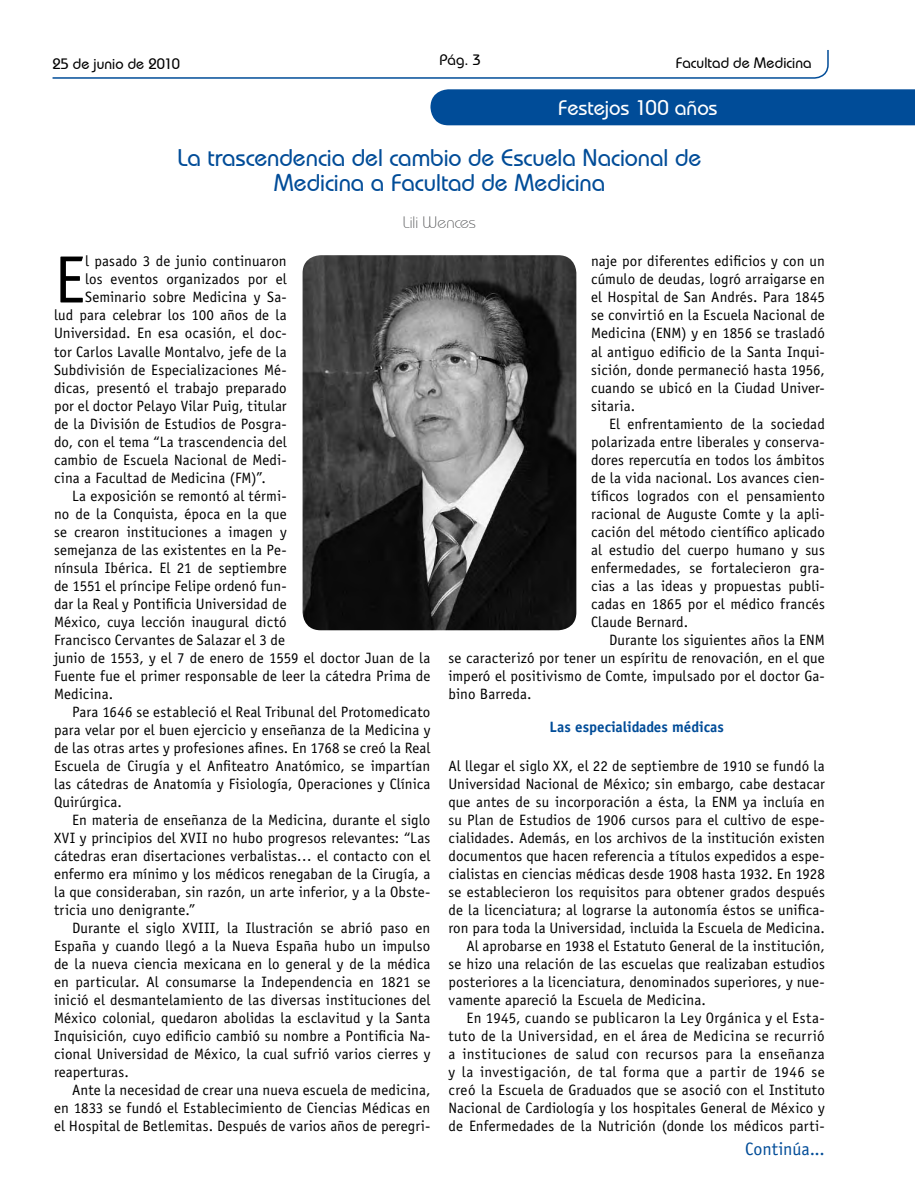
<style>
.page{position:relative;width:915px;height:1191px;background:#fff}
.page>*{position:absolute;margin:0;border:0;box-sizing:border-box;transform-origin:0 0}
.t1{font:67.05px "Officina Sans LT";color:#000}
.t2{font:500 24px/25.5px "Bauhaus IT Cby BT";letter-spacing:-.005em;color:#004c98;text-align:center}
.t3{font:500 21px "Bauhaus IT Cby BT";letter-spacing:-.01em;color:#fff}
.t4{font:18px "Officina Sans LT";letter-spacing:-.005em;color:#004c98}
.t5{font:300 16.5px "Bauhaus IT Cby BT";letter-spacing:-.005em;color:#58595b}
.t6{font:15px/18px "Officina Sans LT";letter-spacing:.005em;color:#000;text-align:justify}
.t7{font:15px "Officina Sans LT";letter-spacing:.025em;color:#000}
.t8{font:500 15px "Bauhaus IT Cby BT";letter-spacing:.005em;color:#000}
.t9{font:700 15px "Officina Sans LT";color:#004c98}
</style>
<div class="page">
<svg style="left:52px;top:50px;width:777px;height:29px"></svg>
<div style="left:430px;top:89px;width:484px;height:36px;background:#004c98"></div>
<img style="left:302px;top:255px;width:274px;height:375px">
<p class="t8" style="left:52px;top:54px;width:129px">25 de junio de 2010</p>
<p class="t8" style="left:439px;top:51px;width:43px">Pág. 3</p>
<p class="t8" style="left:675px;top:54px;width:137px">Facultad de Medicina</p>
<h3 class="t3" style="left:558px;top:95px;width:161px">Festejos 100 años</h3>
<h2 class="t2" style="left:177px;top:144px;width:525px">La trascendencia del cambio de Escuela Nacional de<br>Medicina a Facultad de Medicina</h2>
<p class="t5" style="left:403px;top:212px;width:75px">Lili Wences</p>
<h1 class="t1" style="left:54px;top:240px;width:33px">E</h1>
<p class="t6" style="left:85px;top:252px;width:203px">l pasado 3 de junio continuaron</p>
<p class="t6" style="left:85px;top:270px;width:203px">los eventos organizados por el</p>
<p class="t6" style="left:85px;top:288px;width:203px">Seminario sobre Medicina y Sa-</p>
<p class="t6" style="left:54px;top:306px;width:234px">lud para celebrar los 100 años de la</p>
<p class="t6" style="left:54px;top:324px;width:234px">Universidad. En esa ocasión, el doc-</p>
<p class="t6" style="left:54px;top:342px;width:234px">tor Carlos Lavalle Montalvo, jefe de la</p>
<p class="t6" style="left:54px;top:360px;width:234px">Subdivisión de Especializaciones Mé-</p>
<p class="t6" style="left:54px;top:378px;width:234px">dicas, presentó el trabajo preparado</p>
<p class="t6" style="left:54px;top:396px;width:234px">por el doctor Pelayo Vilar Puig, titular</p>
<p class="t6" style="left:54px;top:414px;width:234px">de la División de Estudios de Posgra-</p>
<p class="t6" style="left:54px;top:432px;width:234px">do, con el tema “La trascendencia del</p>
<p class="t6" style="left:54px;top:450px;width:234px">cambio de Escuela Nacional de Medi-</p>
<p class="t6" style="left:54px;top:468px;width:213px">cina a Facultad de Medicina (FM)”.</p>
<p class="t6" style="left:72px;top:486px;width:216px">La exposición se remontó al térmi-</p>
<p class="t6" style="left:54px;top:504px;width:234px">no de la Conquista, época en la que</p>
<p class="t6" style="left:54px;top:522px;width:234px">se crearon instituciones a imagen y</p>
<p class="t6" style="left:54px;top:540px;width:234px">semejanza de las existentes en la Pe-</p>
<p class="t6" style="left:54px;top:558px;width:234px">nínsula Ibérica. El 21 de septiembre</p>
<p class="t6" style="left:54px;top:576px;width:234px">de 1551 el príncipe Felipe ordenó fun-</p>
<p class="t6" style="left:54px;top:594px;width:234px">dar la Real y Pontificia Universidad de</p>
<p class="t6" style="left:54px;top:612px;width:234px">México, cuya lección inaugural dictó</p>
<p class="t6" style="left:54px;top:630px;width:232px">Francisco Cervantes de Salazar el 3 de</p>
<p class="t6" style="left:54px;top:648px;width:378px">junio de 1553, y el 7 de enero de 1559 el doctor Juan de la</p>
<p class="t6" style="left:54px;top:666px;width:378px">Fuente fue el primer responsable de leer la cátedra Prima de</p>
<p class="t6" style="left:54px;top:684px;width:61px">Medicina.</p>
<p class="t6" style="left:72px;top:702px;width:359px">Para 1646 se estableció el Real Tribunal del Protomedicato</p>
<p class="t6" style="left:54px;top:720px;width:378px">para velar por el buen ejercicio y enseñanza de la Medicina y</p>
<p class="t6" style="left:54px;top:738px;width:378px">de las otras artes y profesiones afines. En 1768 se creó la Real</p>
<p class="t6" style="left:54px;top:756px;width:378px">Escuela de Cirugía y el Anfiteatro Anatómico, se impartían</p>
<p class="t6" style="left:54px;top:774px;width:378px">las cátedras de Anatomía y Fisiología, Operaciones y Clínica</p>
<p class="t6" style="left:54px;top:792px;width:69px">Quirúrgica.</p>
<p class="t6" style="left:72px;top:810px;width:360px">En materia de enseñanza de la Medicina, durante el siglo</p>
<p class="t6" style="left:54px;top:828px;width:378px">XVI y principios del XVII no hubo progresos relevantes: “Las</p>
<p class="t6" style="left:54px;top:846px;width:378px">cátedras eran disertaciones verbalistas… el contacto con el</p>
<p class="t6" style="left:54px;top:864px;width:378px">enfermo era mínimo y los médicos renegaban de la Cirugía, a</p>
<p class="t6" style="left:54px;top:882px;width:378px">la que consideraban, sin razón, un arte inferior, y a la Obste-</p>
<p class="t6" style="left:54px;top:900px;width:143px">tricia uno denigrante.”</p>
<p class="t6" style="left:72px;top:918px;width:360px">Durante el siglo XVIII, la Ilustración se abrió paso en</p>
<p class="t6" style="left:54px;top:936px;width:378px">España y cuando llegó a la Nueva España hubo un impulso</p>
<p class="t6" style="left:54px;top:954px;width:378px">de la nueva ciencia mexicana en lo general y de la médica</p>
<p class="t6" style="left:54px;top:972px;width:378px">en particular. Al consumarse la Independencia en 1821 se</p>
<p class="t6" style="left:54px;top:990px;width:378px">inició el desmantelamiento de las diversas instituciones del</p>
<p class="t6" style="left:54px;top:1008px;width:378px">México colonial, quedaron abolidas la esclavitud y la Santa</p>
<p class="t6" style="left:54px;top:1026px;width:378px">Inquisición, cuyo edificio cambió su nombre a Pontificia Na-</p>
<p class="t6" style="left:54px;top:1044px;width:378px">cional Universidad de México, la cual sufrió varios cierres y</p>
<p class="t6" style="left:54px;top:1062px;width:76px">reaperturas.</p>
<p class="t6" style="left:72px;top:1080px;width:360px">Ante la necesidad de crear una nueva escuela de medicina,</p>
<p class="t6" style="left:54px;top:1098px;width:378px">en 1833 se fundó el Establecimiento de Ciencias Médicas en</p>
<p class="t6" style="left:54px;top:1116px;width:378px">el Hospital de Betlemitas. Después de varios años de peregri-</p>
<p class="t6" style="left:591px;top:252px;width:235px">naje por diferentes edificios y con un cúmulo de deudas, logró arraigarse en el Hospital de San Andrés. Para 1845 se convirtió en la Escuela Nacional de Medicina (ENM) y en 1856 se trasladó al antiguo edificio de la Santa Inqui&shy;sición, donde permaneció hasta 1956, cuando se ubicó en la Ciudad Univer&shy;sitaria.</p>
<p class="t6" style="left:591px;top:414px;width:235px;text-indent:18px">El enfrentamiento de la sociedad polarizada entre liberales y conserva&shy;dores repercutía en todos los ámbitos de la vida nacional. Los avances cien&shy;tíficos logrados con el pensamiento racional de Auguste Comte y la apli&shy;cación del método científico aplicado al estudio del cuerpo humano y sus enfermedades, se fortalecieron gra&shy;cias a las ideas y propuestas publi&shy;cadas en 1865 por el médico francés Claude Bernard.</p>
<p class="t6" style="left:448px;top:630px;width:378px;text-indent:160px">Durante los siguientes años la ENM se caracterizó por tener un espíritu de renovación, en el que imperó el positivismo de Comte, impulsado por el doctor Ga&shy;bino Barreda.</p>
<p class="t9" style="left:549px;top:717px;width:175px">Las especialidades médicas</p>
<p class="t6" style="left:448px;top:756px;width:378px">Al llegar el siglo XX, el 22 de septiembre de 1910 se fundó la</p>
<p class="t6" style="left:448px;top:774px;width:378px">Universidad Nacional de México; sin embargo, cabe destacar</p>
<p class="t6" style="left:448px;top:792px;width:378px">que antes de su incorporación a ésta, la ENM ya incluía en</p>
<p class="t6" style="left:448px;top:810px;width:378px">su Plan de Estudios de 1906 cursos para el cultivo de espe-</p>
<p class="t6" style="left:448px;top:828px;width:378px">cialidades. Además, en los archivos de la institución existen</p>
<p class="t6" style="left:448px;top:846px;width:378px">documentos que hacen referencia a títulos expedidos a espe-</p>
<p class="t6" style="left:448px;top:864px;width:378px">cialistas en ciencias médicas desde 1908 hasta 1932. En 1928</p>
<p class="t6" style="left:448px;top:882px;width:378px">se establecieron los requisitos para obtener grados después</p>
<p class="t6" style="left:448px;top:900px;width:378px">de la licenciatura; al lograrse la autonomía éstos se unifica-</p>
<p class="t6" style="left:448px;top:918px;width:378px">ron para toda la Universidad, incluida la Escuela de Medicina.</p>
<p class="t6" style="left:466px;top:936px;width:360px">Al aprobarse en 1938 el Estatuto General de la institución,</p>
<p class="t6" style="left:448px;top:954px;width:378px">se hizo una relación de las escuelas que realizaban estudios</p>
<p class="t6" style="left:448px;top:972px;width:378px">posteriores a la licenciatura, denominados superiores, y nue-</p>
<p class="t6" style="left:448px;top:990px;width:259px">vamente apareció la Escuela de Medicina.</p>
<p class="t7" style="left:466px;top:1009px;width:360px">En 1945, cuando se publicaron la Ley Orgánica y el Esta-</p>
<p class="t7" style="left:448px;top:1027px;width:377px">tuto de la Universidad, en el área de Medicina se recurrió</p>
<p class="t7" style="left:448px;top:1045px;width:378px">a instituciones de salud con recursos para la enseñanza</p>
<p class="t7" style="left:448px;top:1063px;width:378px">y la investigación, de tal forma que a partir de 1946 se</p>
<p class="t6" style="left:448px;top:1080px;width:378px">creó la Escuela de Graduados que se asoció con el Instituto</p>
<p class="t6" style="left:448px;top:1098px;width:378px">Nacional de Cardiología y los hospitales General de México y</p>
<p class="t6" style="left:448px;top:1116px;width:378px">de Enfermedades de la Nutrición (donde los médicos parti-</p>
<p class="t4" style="left:745px;top:1138px;width:81px">Continúa...</p>
</div>
